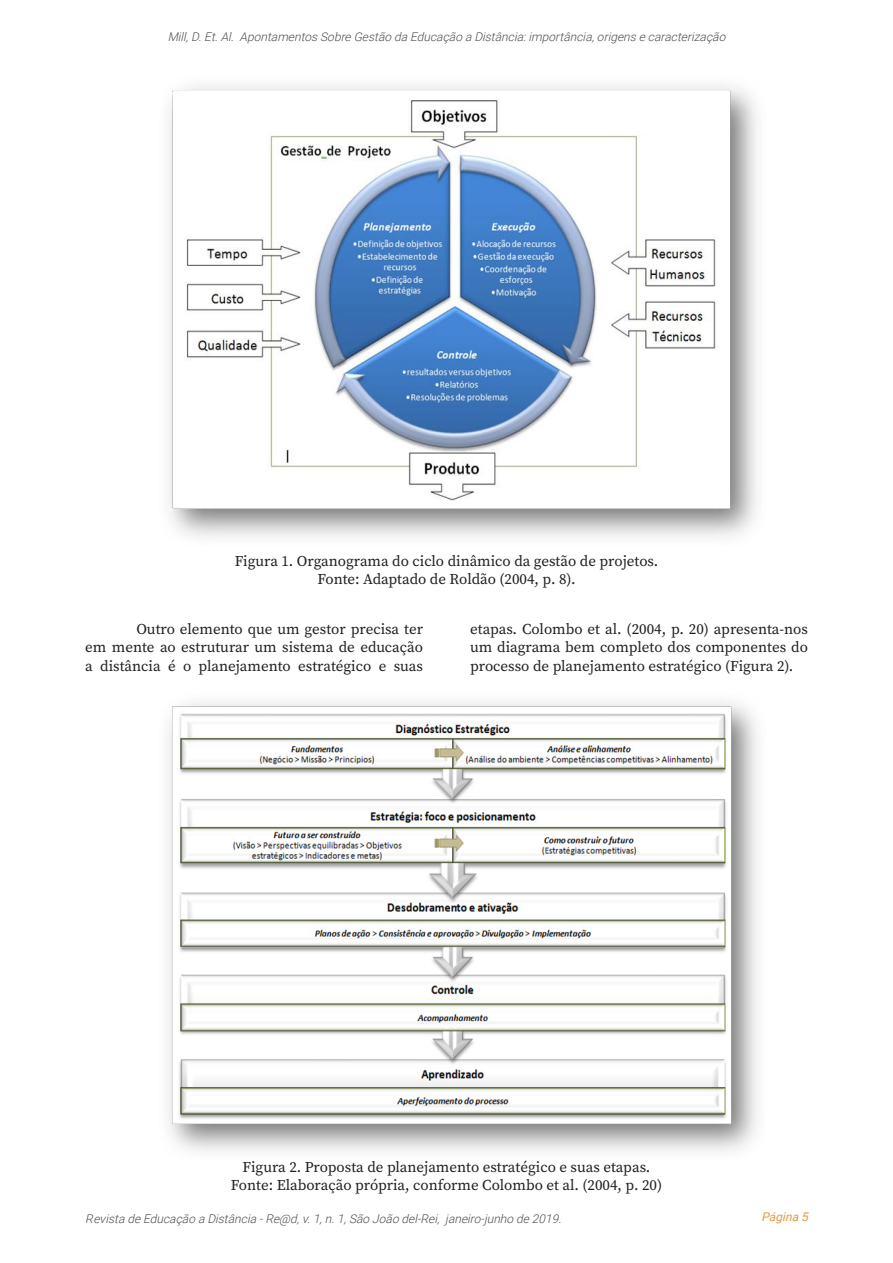
<style>
.page{position:relative;width:893px;height:1263px;background:#fff}
.page>*{position:absolute;margin:0;border:0;box-sizing:border-box;transform-origin:0 0}
.Main_Text{font:15px/18.3px "Source Serif Pro";color:#231f20;text-align:justify}
.t1{font:italic 300 12px "Roboto";color:#231f20}
.t2{font:italic 12px "Roboto";color:#e09b46}
</style>
<div class="page">
<img style="left:168px;top:85px;width:589px;height:452px">
<img style="left:167px;top:701px;width:591px;height:451px">
<p class="t1" style="left:168px;top:29px;width:563px">Mill,D.Et.Al. ApontamentosSobreGestão da Educação a Distância:importância,origensecaracterização</p>
<p class="Main_Text" style="left:235px;top:551px;width:425px">Figura 1. Organograma do ciclo dinâmico da gestão de projetos.</p>
<p class="Main_Text" style="left:317px;top:570px;width:260px">Fonte: Adaptado de Roldão (2004, p. 8).</p>
<p class="Main_Text" style="left:85px;top:620px;width:339px;text-indent:51px">Outro elemento que um gestor precisa ter em mente ao estruturar um sistema de educação a distância é o planejamento estratégico e suas</p>
<p class="Main_Text" style="left:470px;top:620px;width:339px">etapas. Colombo et al. (2004, p. 20) apresenta-nos um diagrama bem completo dos componentes do processo de planejamento estratégico (Figura 2).</p>
<p class="Main_Text" style="left:243px;top:1157px;width:409px">Figura 2. Proposta de planejamento estratégico e suas etapas.</p>
<p class="Main_Text" style="left:231px;top:1176px;width:433px">Fonte: Elaboração própria, conforme Colombo et al. (2004, p. 20)</p>
<p class="t1" style="left:86px;top:1210px;width:480px">Revista deEducação a Distância -Re@d,v.1,n.1,São João del-Rei, janeiro-junho de2019.</p>
<p class="t2" style="left:761px;top:1208px;width:51px">Página 5</p>
</div>
